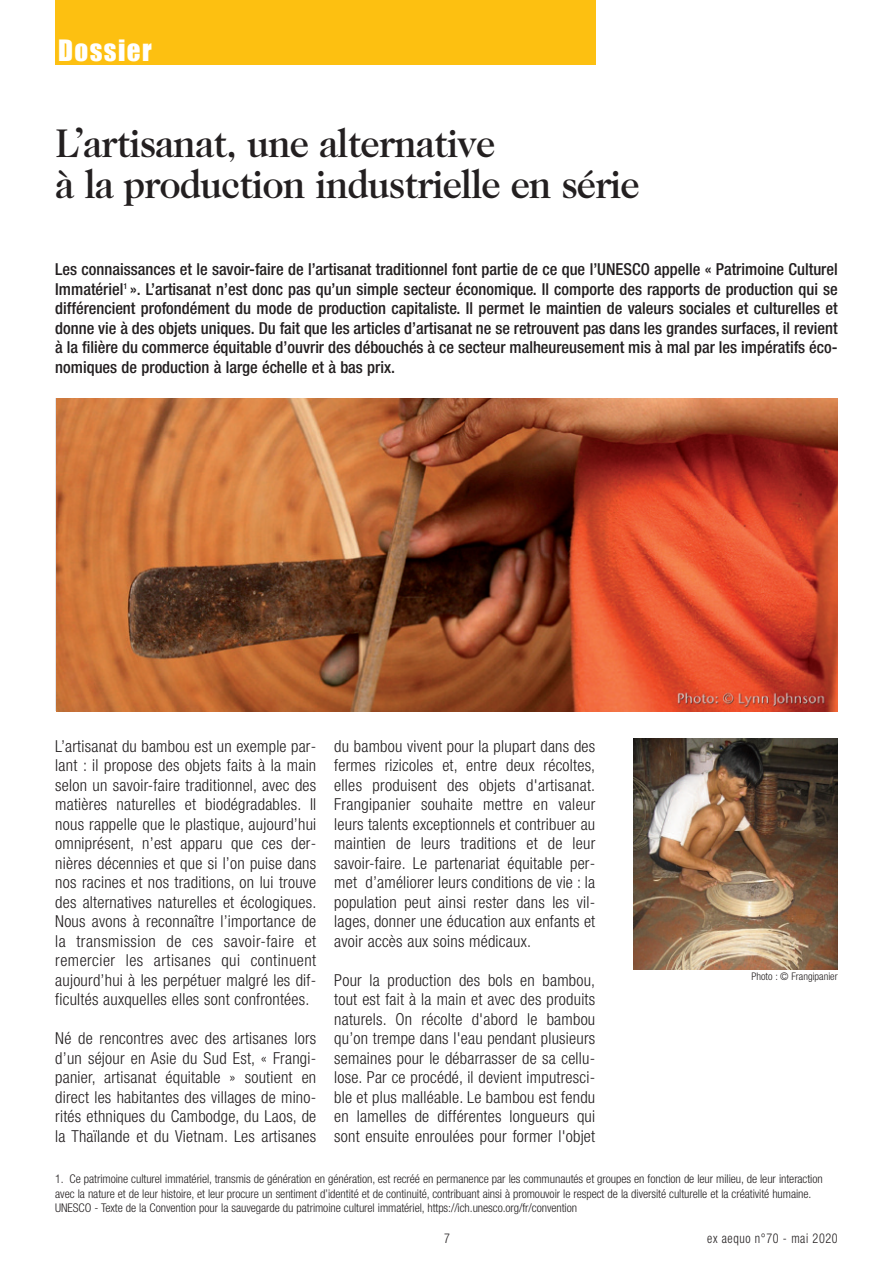
<style>
.page{position:relative;width:893px;height:1263px;background:#fff}
.page>*{position:absolute;margin:0;border:0;box-sizing:border-box;transform-origin:0 0}
.t1{font:500 40.5px/40.5px "Caslon Two Twenty Four";letter-spacing:-.03em;color:#231f20;scale:.95 1}
.t2{font:27px "Impact";letter-spacing:.055em;color:#fff}
.t3{font:300 condensed 16.5px/19.5px "Helvetica Neue LT Std";letter-spacing:.015em;color:#231f20;text-align:justify}
.t4{font:500 condensed 16.5px/19.5px "Helvetica Neue LT Std";color:#231f20;text-align:justify}
.t5{font:300 condensed 13.5px "Helvetica Neue LT Std";letter-spacing:.05em;color:#231f20;scale:.9 1}
.t6{font:300 condensed 12px/14.4px "Helvetica Neue LT Std";letter-spacing:-.005em;color:#231f20}
.t7{font:300 condensed 10.5px "Helvetica Neue LT Std";color:#231f20}
</style>
<div class="page">
<div style="left:55px;top:0;width:540px;height:65px;background:#fdc011"></div>
<img style="left:56px;top:398px;width:782px;height:313px">
<img style="left:634px;top:738px;width:204px;height:231px">
<h2 class="t2" style="left:58px;top:34px;width:95px">Dossier</h2>
<h1 class="t1" style="left:55px;top:126px;width:617px">L’artisanat, une alternative<br>à la production industrielle en série</h1>
<p class="t4" style="left:55px;top:261px;width:784px">Les connaissances et le savoir-faire de l’artisanat traditionnel font partie de ce que l’UNESCO appelle « Patrimoine Culturel Immatériel<sup>1</sup> ». L’artisanat n’est donc pas qu’un simple secteur économique. Il comporte des rapports de production qui se différencient profondément du mode de production capitaliste. Il permet le maintien de valeurs sociales et culturelles et donne vie à des objets uniques. Du fait que les articles d’artisanat ne se retrouvent pas dans les grandes surfaces, il revient à la filière du commerce équitable d’ouvrir des débouchés à ce secteur malheureusement mis à mal par les impératifs éco&shy;nomiques de production à large échelle et à bas prix.</p>
<p class="t3" style="left:334px;top:737px;width:263px">du bambou vivent pour la plupart dans des fermes rizicoles et, entre deux récoltes, elles produisent des objets d'artisanat.<br>Frangipanier souhaite mettre en valeur leurs talents exceptionnels et contribuer au maintien de leurs traditions et de leur savoir-faire. Le partenariat équitable per&shy;met d’améliorer leurs conditions de vie : la population peut ainsi rester dans les vil&shy;lages, donner une éducation aux enfants et avoir accès aux soins médicaux.</p>
<p class="t3" style="left:334px;top:971px;width:263px">Pour la production des bols en bambou, tout est fait à la main et avec des produits naturels. On récolte d'abord le bambou qu’on trempe dans l'eau pendant plusieurs semaines pour le débarrasser de sa cellu&shy;lose. Par ce procédé, il devient imputresci&shy;ble et plus malléable. Le bambou est fendu en lamelles de différentes longueurs qui sont ensuite enroulées pour former l'objet</p>
<p class="t6" style="left:55px;top:1173px;width:769px">1. Ce patrimoine culturel immatériel, transmis de génération en génération, est recréé en permanence par les communautés et groupes en fonction de leur milieu, de leur interaction avec la nature et de leur histoire, et leur procure un sentiment d’identité et de continuité, contribuant ainsi à promouvoir le respect de la diversité culturelle et la créativité humaine.<br>UNESCO - Texte de la Convention pour la sauvegarde du patrimoine culturel immatériel, https://ich.unesco.org/fr/convention</p>
<p class="t3" style="left:55px;top:737px;width:263px">L’artisanat du bambou est un exemple par&shy;lant : il propose des objets faits à la main selon un savoir-faire traditionnel, avec des matières naturelles et biodégradables. Il nous rappelle que le plastique, aujourd’hui omniprésent, n’est apparu que ces der&shy;nières décennies et que si l’on puise dans nos racines et nos traditions, on lui trouve des alternatives naturelles et écologiques.<br>Nous avons à reconnaître l’importance de la transmission de ces savoir-faire et remercier les artisanes qui continuent aujourd’hui à les perpétuer malgré les dif&shy;ficultés auxquelles elles sont confrontées.</p>
<p class="t3" style="left:55px;top:1030px;width:263px">Né de rencontres avec des artisanes lors d’un séjour en Asie du Sud Est, « Frangi&shy;panier, artisanat équitable » soutient en direct les habitantes des villages de mino&shy;rités ethniques du Cambodge, du Laos, de la Thaïlande et du Vietnam. Les artisanes</p>
<p class="t7" style="left:751px;top:973px;width:88px">Photo : © Frangipanier</p>
<p class="t5" style="left:444px;top:1233px;width:8px">7</p>
<p class="t5" style="left:707px;top:1233px;width:146px">ex aequo n°70 - mai 2020</p>
</div>
